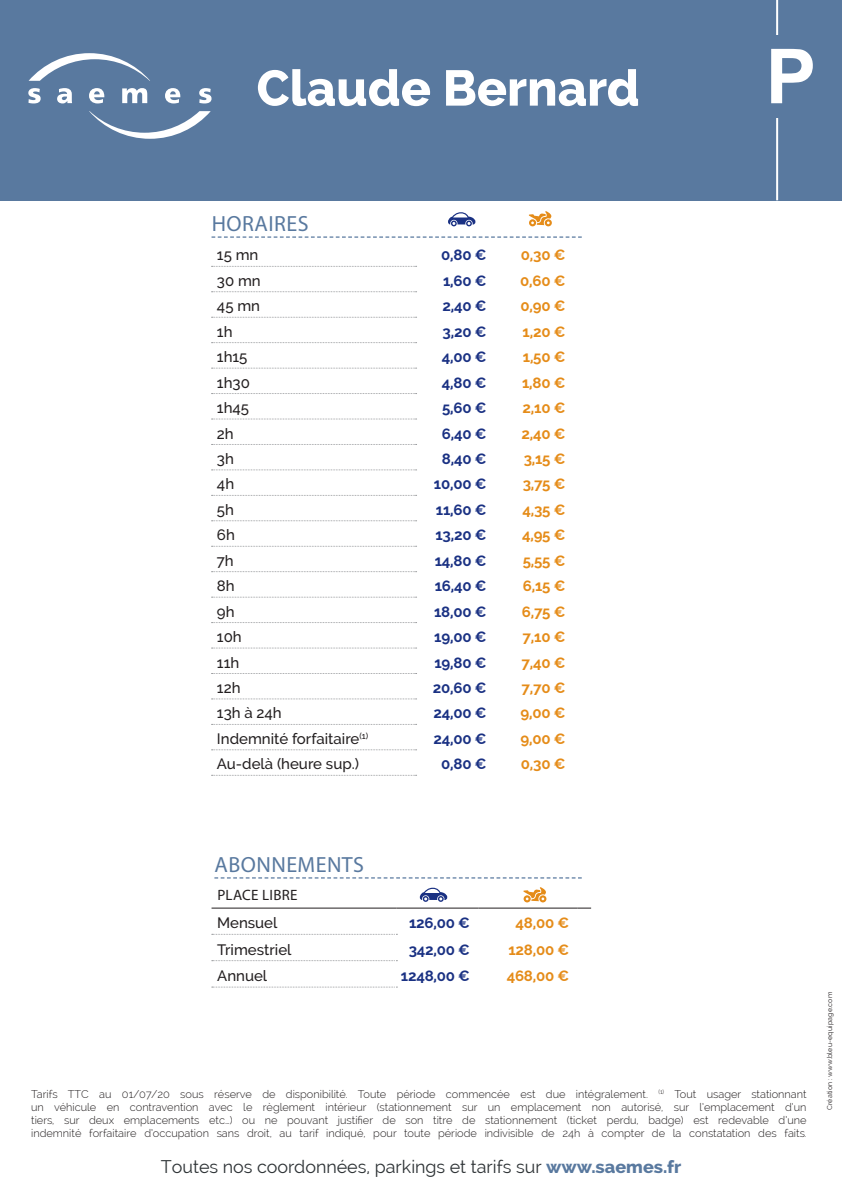
<style>
.page{position:relative;width:842px;height:1191px;background:#fff}
.page>*{position:absolute;margin:0;border:0;box-sizing:border-box;transform-origin:0 0}
.PARKING{font:800 50px "Raleway";color:#fff}
.CATEGORIE{font:22px "Myriad Pro";letter-spacing:.02em;color:#59799f}
.t1{font:17.9px "Raleway";color:#2e3336}
.PRIX_voiture{font:700 15px "Raleway";letter-spacing:-.015em;color:#1a3183}
.PRIX_moto{font:700 15px "Raleway";letter-spacing:-.015em;color:#e58c19}
.LIBELLE{font:500 15px "Raleway";color:#231f20}
.SOUS-CATEGORIE{font:15px "Myriad Pro";letter-spacing:.02em;color:#231f20}
.Mentions_légales{font:300 11px/13.2px "Raleway";color:#231f20;text-align:justify}
.t2{font:7px "Raleway";letter-spacing:.02em;color:#231f20}
.s1{font-size:9px}
.s2{font-weight:800;color:#59799f}
</style>
<div class="page">
<div style="left:0;top:0;width:842px;height:200px;background:#59799f"></div>
<hr style="left:776px;top:0;width:2px;height:200px;background:#fff">
<div style="left:750px;top:35px;width:82px;height:82px;background:#59799f"></div>
<svg style="left:771px;top:49px;width:42px;height:54px"></svg>
<svg style="left:214px;top:877px;width:368px;height:1px"></svg>
<svg style="left:212px;top:236px;width:370px;height:2px"></svg>
<svg style="left:448px;top:212px;width:27px;height:14px"></svg>
<svg style="left:529px;top:211px;width:23px;height:15px"></svg>
<svg style="left:212px;top:266px;width:205px;height:1px"></svg>
<svg style="left:212px;top:291px;width:205px;height:1px"></svg>
<svg style="left:212px;top:317px;width:205px;height:1px"></svg>
<svg style="left:212px;top:342px;width:205px;height:1px"></svg>
<svg style="left:212px;top:368px;width:205px;height:1px"></svg>
<svg style="left:212px;top:393px;width:205px;height:1px"></svg>
<svg style="left:212px;top:419px;width:205px;height:1px"></svg>
<svg style="left:212px;top:444px;width:205px;height:1px"></svg>
<svg style="left:212px;top:469px;width:205px;height:1px"></svg>
<svg style="left:212px;top:495px;width:205px;height:1px"></svg>
<svg style="left:212px;top:520px;width:205px;height:1px"></svg>
<svg style="left:212px;top:546px;width:205px;height:1px"></svg>
<svg style="left:212px;top:571px;width:205px;height:1px"></svg>
<svg style="left:212px;top:597px;width:205px;height:1px"></svg>
<svg style="left:212px;top:622px;width:205px;height:1px"></svg>
<svg style="left:212px;top:648px;width:205px;height:1px"></svg>
<svg style="left:212px;top:673px;width:205px;height:1px"></svg>
<svg style="left:212px;top:698px;width:205px;height:1px"></svg>
<svg style="left:212px;top:724px;width:205px;height:1px"></svg>
<svg style="left:212px;top:749px;width:205px;height:1px"></svg>
<svg style="left:212px;top:775px;width:205px;height:1px"></svg>
<hr style="left:212px;top:907px;width:185px;height:1px;background:#231f20">
<hr style="left:397px;top:907px;width:81px;height:1px;background:#231f20">
<hr style="left:478px;top:907px;width:100px;height:1px;background:#231f20">
<svg style="left:578px;top:907px;width:13px;height:1px"></svg>
<svg style="left:420px;top:887px;width:27px;height:15px"></svg>
<svg style="left:523px;top:887px;width:24px;height:15px"></svg>
<svg style="left:212px;top:934px;width:185px;height:1px"></svg>
<svg style="left:212px;top:960px;width:185px;height:1px"></svg>
<svg style="left:212px;top:986px;width:185px;height:1px"></svg>
<svg style="left:89px;top:111px;width:122px;height:28px"></svg>
<svg style="left:29px;top:53px;width:121px;height:28px"></svg>
<svg style="left:28px;top:88px;width:13px;height:15px"></svg>
<svg style="left:57px;top:88px;width:15px;height:15px"></svg>
<svg style="left:89px;top:88px;width:15px;height:15px"></svg>
<svg style="left:122px;top:88px;width:25px;height:15px"></svg>
<svg style="left:165px;top:88px;width:15px;height:15px"></svg>
<svg style="left:199px;top:88px;width:13px;height:15px"></svg>
<p class="PARKING" style="left:257px;top:60px;width:385px">Claude Bernard</p>
<p class="CATEGORIE" style="left:212px;top:210px;width:98px">HORAIRES</p>
<p class="LIBELLE" style="left:217px;top:246px;width:43px">15 mn</p>
<p class="PRIX_voiture" style="left:441px;top:246px;width:47px">0,80 €</p>
<p class="PRIX_moto" style="left:521px;top:246px;width:46px">0,30 €</p>
<p class="LIBELLE" style="left:217px;top:272px;width:45px">30 mn</p>
<p class="PRIX_voiture" style="left:443px;top:272px;width:45px">1,60 €</p>
<p class="PRIX_moto" style="left:520px;top:272px;width:47px">0,60 €</p>
<p class="LIBELLE" style="left:217px;top:297px;width:45px">45 mn</p>
<p class="PRIX_voiture" style="left:442px;top:297px;width:45px">2,40 €</p>
<p class="PRIX_moto" style="left:520px;top:297px;width:46px">0,90 €</p>
<p class="LIBELLE" style="left:217px;top:323px;width:17px">1h</p>
<p class="PRIX_voiture" style="left:443px;top:323px;width:45px">3,20 €</p>
<p class="PRIX_moto" style="left:523px;top:323px;width:44px">1,20 €</p>
<p class="LIBELLE" style="left:217px;top:348px;width:32px">1h15</p>
<p class="PRIX_voiture" style="left:442px;top:348px;width:46px">4,00 €</p>
<p class="PRIX_moto" style="left:523px;top:348px;width:44px">1,50 €</p>
<p class="LIBELLE" style="left:217px;top:374px;width:34px">1h30</p>
<p class="PRIX_voiture" style="left:442px;top:374px;width:46px">4,80 €</p>
<p class="PRIX_moto" style="left:522px;top:374px;width:45px">1,80 €</p>
<p class="LIBELLE" style="left:217px;top:399px;width:34px">1h45</p>
<p class="PRIX_voiture" style="left:442px;top:399px;width:46px">5,60 €</p>
<p class="PRIX_moto" style="left:523px;top:399px;width:44px">2,10 €</p>
<p class="LIBELLE" style="left:217px;top:424px;width:18px">2h</p>
<p class="PRIX_voiture" style="left:442px;top:425px;width:46px">6,40 €</p>
<p class="PRIX_moto" style="left:521px;top:425px;width:45px">2,40 €</p>
<p class="LIBELLE" style="left:217px;top:450px;width:18px">3h</p>
<p class="PRIX_voiture" style="left:442px;top:450px;width:46px">8,40 €</p>
<p class="PRIX_moto" style="left:524px;top:450px;width:43px">3,15 €</p>
<p class="LIBELLE" style="left:217px;top:475px;width:19px">4h</p>
<p class="PRIX_voiture" style="left:434px;top:475px;width:54px">10,00 €</p>
<p class="PRIX_moto" style="left:523px;top:475px;width:44px">3,75 €</p>
<p class="LIBELLE" style="left:217px;top:501px;width:19px">5h</p>
<p class="PRIX_voiture" style="left:436px;top:501px;width:52px">11,60 €</p>
<p class="PRIX_moto" style="left:522px;top:501px;width:44px">4,35 €</p>
<p class="LIBELLE" style="left:217px;top:526px;width:19px">6h</p>
<p class="PRIX_voiture" style="left:435px;top:526px;width:52px">13,20 €</p>
<p class="PRIX_moto" style="left:522px;top:526px;width:45px">4,95 €</p>
<p class="LIBELLE" style="left:217px;top:552px;width:18px">7h</p>
<p class="PRIX_voiture" style="left:435px;top:552px;width:53px">14,80 €</p>
<p class="PRIX_moto" style="left:523px;top:552px;width:44px">5,55 €</p>
<p class="LIBELLE" style="left:217px;top:577px;width:19px">8h</p>
<p class="PRIX_voiture" style="left:435px;top:577px;width:53px">16,40 €</p>
<p class="PRIX_moto" style="left:523px;top:577px;width:44px">6,15 €</p>
<p class="LIBELLE" style="left:217px;top:602px;width:19px">9h</p>
<p class="PRIX_voiture" style="left:434px;top:603px;width:54px">18,00 €</p>
<p class="PRIX_moto" style="left:522px;top:603px;width:45px">6,75 €</p>
<p class="LIBELLE" style="left:217px;top:628px;width:26px">10h</p>
<p class="PRIX_voiture" style="left:434px;top:628px;width:54px">19,00 €</p>
<p class="PRIX_moto" style="left:522px;top:628px;width:44px">7,10 €</p>
<p class="LIBELLE" style="left:217px;top:653px;width:24px">11h</p>
<p class="PRIX_voiture" style="left:434px;top:653px;width:53px">19,80 €</p>
<p class="PRIX_moto" style="left:521px;top:653px;width:46px">7,40 €</p>
<p class="LIBELLE" style="left:217px;top:679px;width:25px">12h</p>
<p class="PRIX_voiture" style="left:433px;top:679px;width:55px">20,60 €</p>
<p class="PRIX_moto" style="left:521px;top:679px;width:46px">7,70 €</p>
<p class="LIBELLE" style="left:217px;top:704px;width:66px">13h à 24h</p>
<p class="PRIX_voiture" style="left:433px;top:704px;width:55px">24,00 €</p>
<p class="PRIX_moto" style="left:520px;top:704px;width:46px">9,00 €</p>
<p class="LIBELLE" style="left:217px;top:730px;width:153px">Indemnité forfaitaire<sup>(1)</sup></p>
<p class="PRIX_voiture" style="left:433px;top:730px;width:55px">24,00 €</p>
<p class="PRIX_moto" style="left:520px;top:730px;width:46px">9,00 €</p>
<p class="LIBELLE" style="left:217px;top:755px;width:143px">Au-delà (heure sup.)</p>
<p class="PRIX_voiture" style="left:441px;top:755px;width:47px">0,80 €</p>
<p class="PRIX_moto" style="left:521px;top:755px;width:46px">0,30 €</p>
<p class="CATEGORIE" style="left:215px;top:850px;width:151px">ABONNEMENTS</p>
<p class="SOUS-CATEGORIE" style="left:217px;top:886px;width:82px">PLACE LIBRE</p>
<p class="LIBELLE" style="left:217px;top:914px;width:62px">Mensuel</p>
<p class="PRIX_voiture" style="left:409px;top:914px;width:62px">126,00 €</p>
<p class="PRIX_moto" style="left:516px;top:914px;width:55px">48,00 €</p>
<p class="LIBELLE" style="left:217px;top:940px;width:76px">Trimestriel</p>
<p class="PRIX_voiture" style="left:409px;top:941px;width:63px">342,00 €</p>
<p class="PRIX_moto" style="left:508px;top:941px;width:62px">128,00 €</p>
<p class="LIBELLE" style="left:217px;top:967px;width:52px">Annuel</p>
<p class="PRIX_voiture" style="left:401px;top:967px;width:70px">1248,00 €</p>
<p class="PRIX_moto" style="left:507px;top:967px;width:64px">468,00 €</p>
<p class="Mentions_légales" style="left:31px;top:1087px;width:777px">Tarifs TTC au 01/07/20 sous réserve de disponibilité. Toute période commencée est due intégralement. <sup>(1)</sup> Tout usager stationnant un véhicule en contravention avec le règlement intérieur (stationnement sur un emplacement non autorisé, sur l’emplacement d’un tiers, sur deux emplacements etc…) ou ne pouvant justifier de son titre de stationnement (ticket perdu, badge) est redevable d’une indemnité forfaitaire d’occupation sans droit, au tarif indiqué, pour toute période indivisible de 24h à compter de la constatation des faits<span class="s1">.</span></p>
<h3 class="t1" style="left:161px;top:1156px;width:522px">Toutes nos coordonnées, parkings et tarifs sur <span class="s2">www.saemes.fr</span></h3>
<p class="t2" style="left:826px;top:1110px;width:120px;rotate:-90deg">Création : www.bleu-equipage.com</p>
</div>
